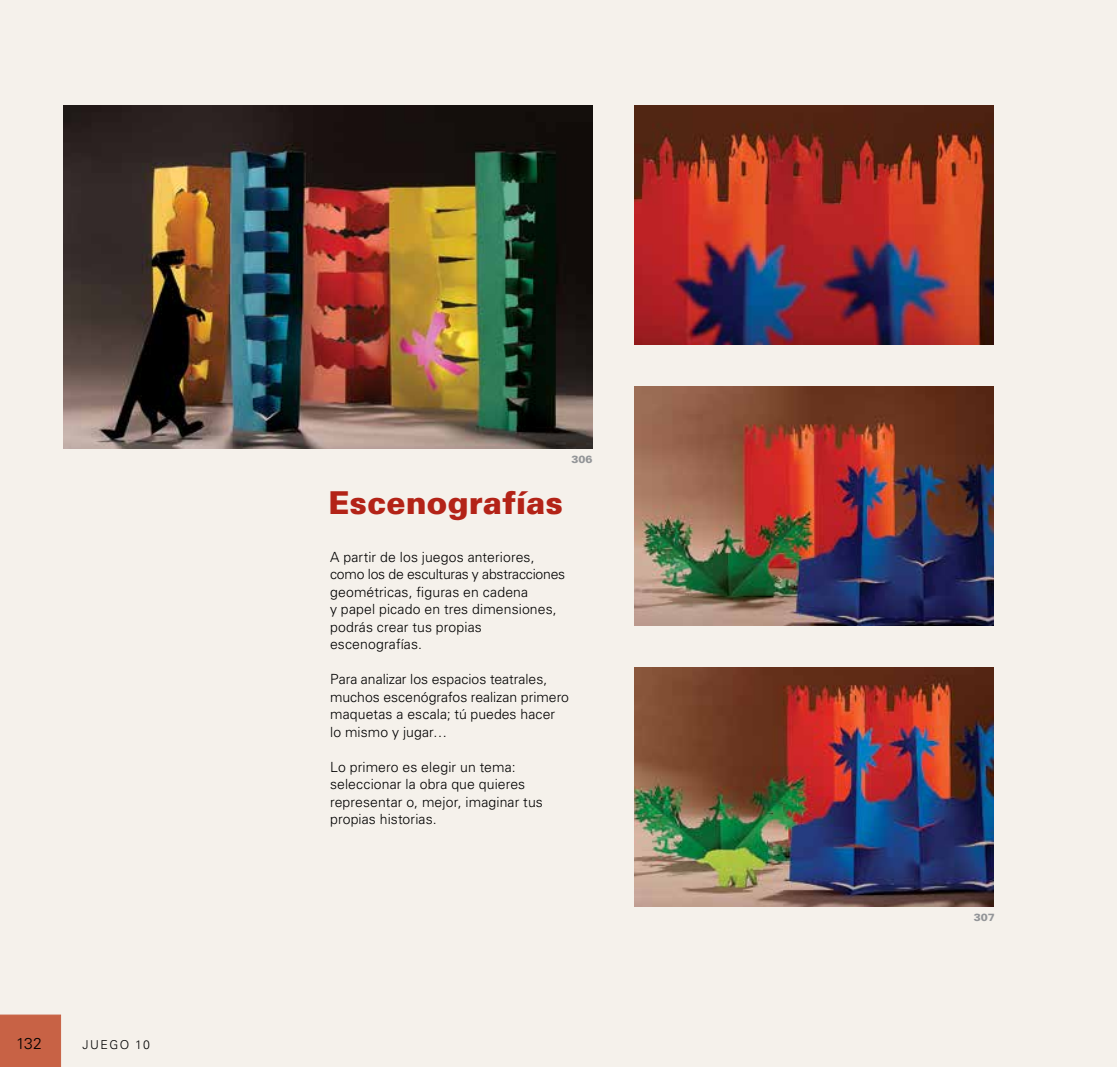
<style>
.page{position:relative;width:1117px;height:1067px;background:#fff}
.page>*{position:absolute;margin:0;border:0;box-sizing:border-box;transform-origin:0 0}
.t1{font:900 31.5px "Univers";color:#b32317}
.t2{font:300 15.75px "Univers";color:#000}
.t3{font:300 14px/17.5px "Univers";letter-spacing:.005em;color:#000}
.t4{font:300 12.25px "Univers";letter-spacing:.12em;color:#000}
.t5{font:900 10.5px "Univers";color:#939598}
</style>
<div class="page">
<div style="left:0;top:0;width:1116px;height:1067px;background:#f5f1eb"></div>
<div style="left:0;top:1014px;width:61px;height:53px;background:#c86245"></div>
<img style="left:634px;top:386px;width:359px;height:239px">
<img style="left:63px;top:105px;width:529px;height:344px">
<img style="left:634px;top:105px;width:359px;height:239px">
<img style="left:634px;top:667px;width:359px;height:239px">
<p class="t2" style="left:16px;top:1033px;width:28px">132</p>
<p class="t4" style="left:83px;top:1037px;width:69px">JUEGO 10</p>
<p class="t5" style="left:571px;top:452px;width:23px">306</p>
<h1 class="t1" style="left:328px;top:483px;width:236px">Escenografías</h1>
<p class="t3" style="left:330px;top:547px;width:237px">A partir de los juegos anteriores, como los de esculturas y abstracciones geométricas, figuras en cadena<br>y papel picado en tres dimensiones, podrás crear tus propias escenografías.</p>
<p class="t3" style="left:330px;top:670px;width:240px">Para analizar los espacios teatrales, muchos escenógrafos realizan primero maquetas a escala; tú puedes hacer lo mismo y jugar…</p>
<p class="t3" style="left:330px;top:757px;width:214px">Lo primero es elegir un tema: seleccionar la obra que quieres representar o, mejor, imaginar tus propias historias.</p>
<p class="t5" style="left:973px;top:911px;width:23px">307</p>
</div>
